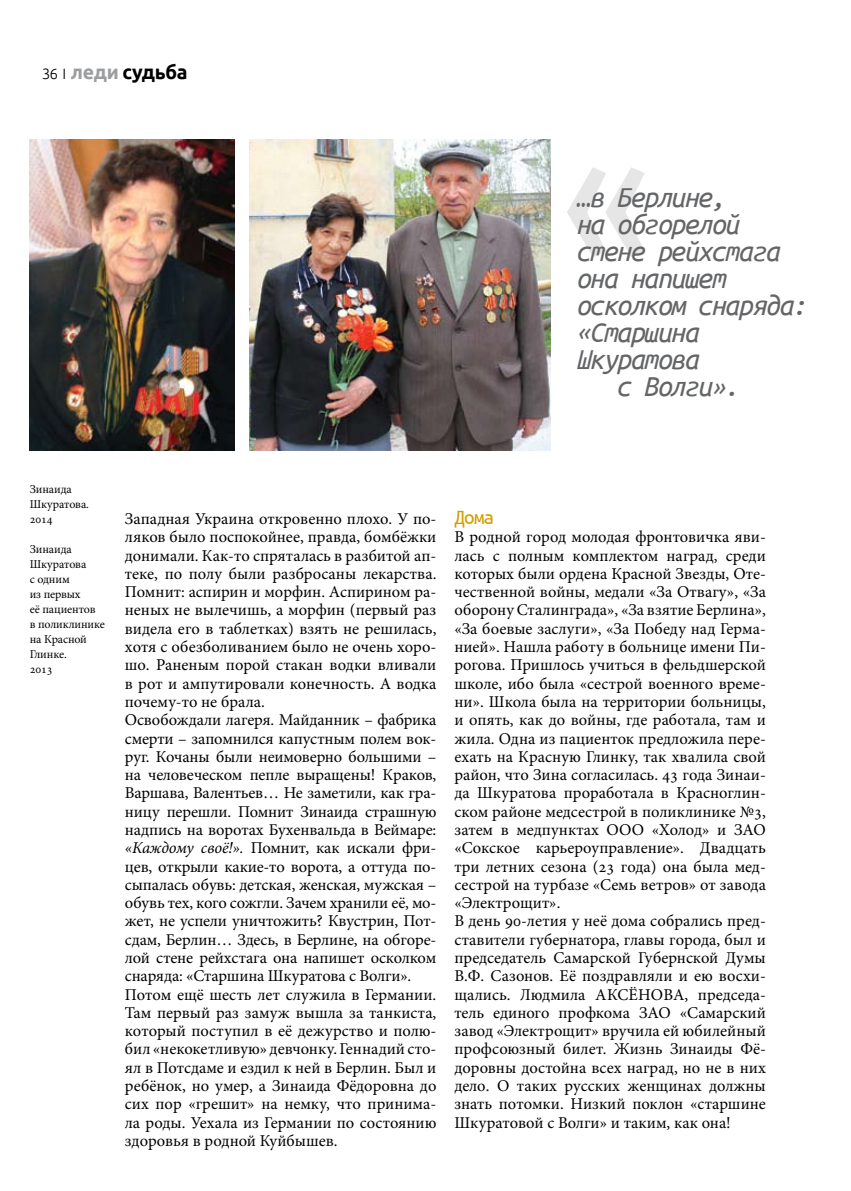
<style>
.page{position:relative;width:851px;height:1191px;background:#fff}
.page>*{position:absolute;margin:0;border:0;box-sizing:border-box;transform-origin:0 0}
.t1{font:203.4px "Ubuntu Condensed";color:#000}
.t2{font:italic 30px "Ubuntu Mono";letter-spacing:-.05em;color:#646567}
.t3{font:21px "Ubuntu Mono";color:#d49d00}
.t4{font:700 19.5px "Ubuntu";letter-spacing:-.02em;color:#000}
.t5{font:16.5px/18.3px "Minion Pro";color:#000}
.t6{font:12px/15px "Minion Pro";letter-spacing:-.01em;color:#000}
.s1{font-weight:300;font-size:15px}
.s2{color:#9c9d9f}
.s3{font-style:italic}
</style>
<div class="page">
<img style="left:30px;top:140px;width:204px;height:311px">
<img style="left:249px;top:140px;width:301px;height:311px">
<p class="t4" style="left:43px;top:60px;width:146px"><span class="s1">36 ı</span> <span class="s2">леди</span> судьба</p>
<h1 class="t1" style="left:561px;top:72px;width:94px">«</h1>
<h2 class="t2" style="left:576px;top:182px;width:151px">…в Берлине,</h2>
<h2 class="t2" style="left:576px;top:209px;width:165px">на обгорелой</h2>
<h2 class="t2" style="left:576px;top:236px;width:205px">стене рейхстага</h2>
<h2 class="t2" style="left:576px;top:263px;width:151px">она напишет</h2>
<h2 class="t2" style="left:576px;top:290px;width:232px">осколком снаряда:</h2>
<h2 class="t2" style="left:576px;top:317px;width:124px">«Старшина</h2>
<h2 class="t2" style="left:576px;top:344px;width:124px">Шкуратова</h2>
<h2 class="t2" style="left:616px;top:371px;width:124px">с Волги».</h2>
<p class="t6" style="left:30px;top:481px;width:61px">Зинаида<br>Шкуратова.<br>2014</p>
<p class="t6" style="left:30px;top:541px;width:77px">Зинаида<br>Шкуратова<br>с одним<br>из первых<br>её пациентов<br>в поликлинике на Красной<br>Глинке.<br>2013</p>
<p class="t5" style="left:125px;top:510px;width:313px">Западная Украина откровенно плохо. У по&shy;ляков было поспокойнее, правда, бомбёжки донимали. Как-то спряталась в разбитой ап&shy;теке, по полу были разбросаны лекарства.<br>Помнит: аспирин и морфин. Аспирином ра&shy;неных не вылечишь, а морфин (первый раз видела его в таблетках) взять не решилась, хотя с обезболиванием было не очень хоро&shy;шо. Раненым порой стакан водки вливали в рот и ампутировали конечность. А водка почему-то не брала.<br>Освобождали лагеря. Майданник – фабрика смерти – запомнился капустным полем вок&shy;руг. Кочаны были неимоверно большими – на человеческом пепле выращены! Краков, Варшава, Валентьев… Не заметили, как гра&shy;ницу перешли. Помнит Зинаида страшную надпись на воротах Бухенвальда в Веймаре: <span class="s3">«Каждому своё!».</span> Помнит, как искали фри&shy;цев, открыли какие-то ворота, а оттуда по&shy;сыпалась обувь: детская, женская, мужская – обувь тех, кого сожгли. Зачем хранили её, мо&shy;жет, не успели уничтожить? Квустрин, Пот&shy;сдам, Берлин… Здесь, в Берлине, на обгоре&shy;лой стене рейхстага она напишет осколком снаряда: «Старшина Шкуратова с Волги».<br>Потом ещё шесть лет служила в Германии.<br>Там первый раз замуж вышла за танкиста, который поступил в её дежурство и полю&shy;бил «некокетливую» девчонку. Геннадий сто&shy;ял в Потсдаме и ездил к ней в Берлин. Был и ребёнок, но умер, а Зинаида Фёдоровна до сих пор «грешит» на немку, что принима&shy;ла роды. Уехала из Германии по состоянию здоровья в родной Куйбышев.</p>
<p class="t3" style="left:454px;top:506px;width:41px">Дома</p>
<p class="t5" style="left:454px;top:528px;width:313px">В родной город молодая фронтовичка яви&shy;лась с полным комплектом наград, среди которых были ордена Красной Звезды, Оте&shy;чественной войны, медали «За Отвагу», «За оборону Сталинграда», «За взятие Берлина», «За боевые заслуги», «За Победу над Герма&shy;нией». Нашла работу в больнице имени Пи&shy;рогова. Пришлось учиться в фельдшерской школе, ибо была «сестрой военного време&shy;ни». Школа была на территории больницы, и опять, как до войны, где работала, там и жила. Одна из пациенток предложила пере&shy;ехать на Красную Глинку, так хвалила свой район, что Зина согласилась. 43 года Зинаи&shy;да Шкуратова проработала в Красноглин&shy;ском районе медсестрой в поликлинике №3, затем в медпунктах ООО «Холод» и ЗАО «Сокское карьероуправление». Двадцать три летних сезона (23 года) она была мед&shy;сестрой на турбазе «Семь ветров» от завода «Электрощит».<br>В день 90-летия у неё дома собрались пред&shy;ставители губернатора, главы города, был и председатель Самарской Губернской Думы В.Ф. Сазонов. Её поздравляли и ею восхи&shy;щались. Людмила Аксёнова</p>
<p class="t5" style="left:454px;top:985px;width:313px;text-align:justify;text-indent:230px">, председа&shy;тель единого профкома ЗАО «Самарский завод «Электрощит» вручила ей юбилейный профсоюзный билет. Жизнь Зинаиды Фё&shy;доровны достойна всех наград, но не в них дело. О таких русских женщинах должны знать потомки. Низкий поклон «старшине Шкуратовой с Волги» и таким, как она!</p>
</div>
